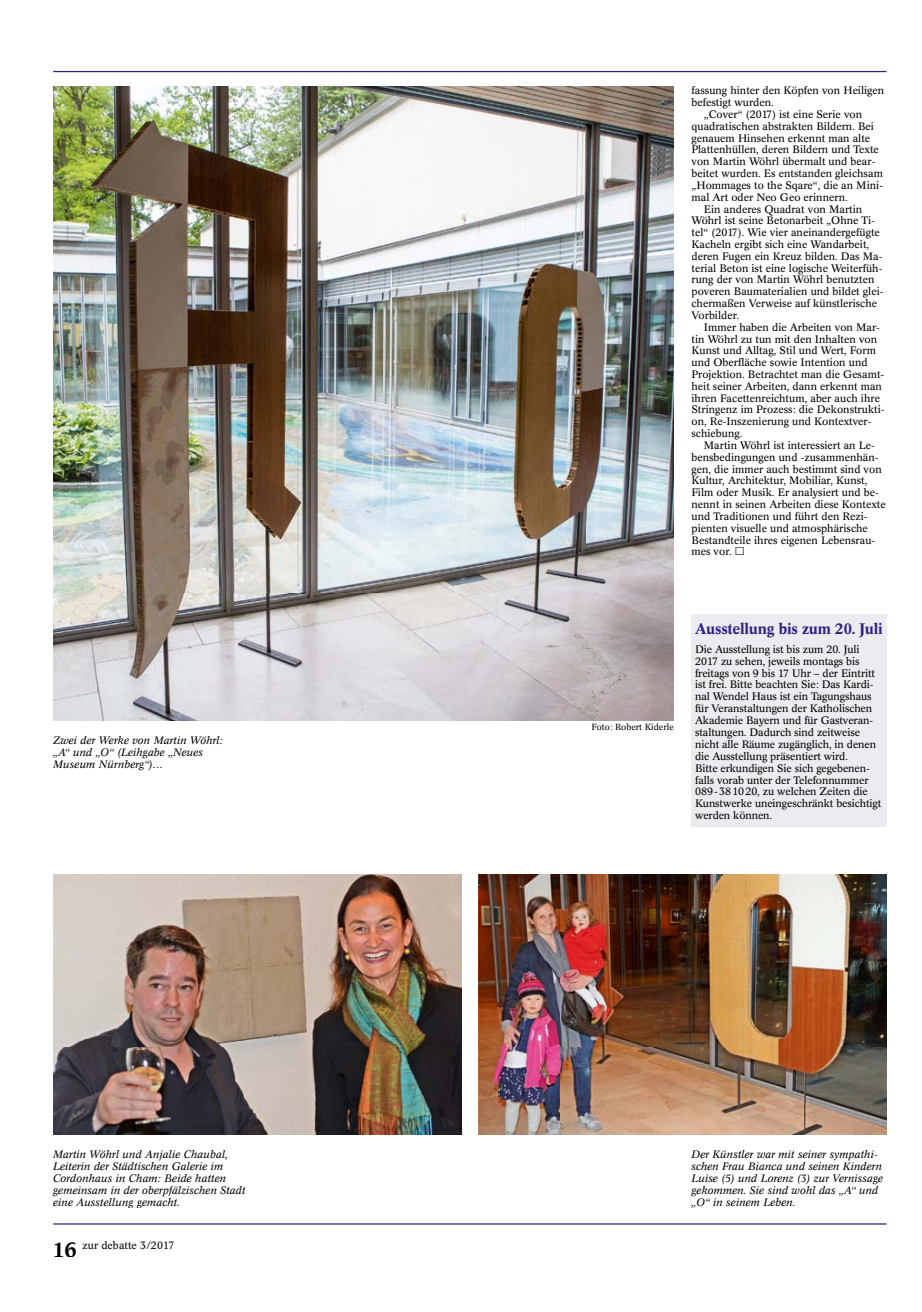
<style>
.page{position:relative;width:922px;height:1312px;background:#fff}
.page>*{position:absolute;margin:0;border:0;box-sizing:border-box;transform-origin:0 0}
.t1{font:500 15px "Concorde BE";letter-spacing:-.015em;color:#2f2483}
.t2{font:10.62px/11.9px "Concorde BE";color:#000}
.t3{font:italic 10.62px/11.8px "Concorde BE";color:#000}
.t4{font:8.75px "Concorde BE";color:#000}
.s1{font-weight:500;font-size:20.62px}
</style>
<div class="page">
<hr style="left:53px;top:1222px;width:833px;height:2px;background:#2f2483">
<hr style="left:53px;top:71px;width:833px;height:1px;background:#2f2483">
<img style="left:53px;top:86px;width:620px;height:634px">
<img style="left:53px;top:874px;width:408px;height:260px">
<img style="left:478px;top:874px;width:408px;height:260px">
<div style="left:691px;top:614px;width:195px;height:213px;background:#ececf0"></div>
<p class="t3" style="left:53px;top:734px;width:171px">Zwei der Werke von Martin Wöhrl: „A“ und „O“ (Leihgabe „Neues<br>Museum Nürnberg“)…</p>
<p class="t3" style="left:53px;top:1148px;width:194px">Martin Wöhrl und Anjalie Chaubal, Leiterin der Städtischen Galerie im Cordonhaus in Cham: Beide hatten gemeinsam in der oberpfälzischen Stadt eine Ausstellung gemacht.</p>
<p class="t2" style="left:53px;top:1239px;width:123px"><span class="s1">16</span> zur debatte 3/2017</p>
<p class="t2" style="left:691px;top:85px;width:194px">fassung hinter den Köpfen von Heiligen</p>
<p class="t2" style="left:691px;top:97px;width:84px">befestigt wurden.</p>
<p class="t2" style="left:703px;top:108px;width:160px">„Cover“ (2017) ist eine Serie von</p>
<p class="t2" style="left:691px;top:120px;width:184px">quadratischen abstrakten Bildern. Bei</p>
<p class="t2" style="left:691px;top:132px;width:180px">genauem Hinsehen erkennt man alte</p>
<p class="t2" style="left:691px;top:144px;width:189px">Plattenhüllen, deren Bildern und Texte</p>
<p class="t2" style="left:691px;top:156px;width:185px">von Martin Wöhrl übermalt und bear-</p>
<p class="t2" style="left:691px;top:167px;width:193px">beitet wurden. Es entstanden gleichsam</p>
<p class="t2" style="left:691px;top:179px;width:193px">„Hommages to the Sqare“, die an Mini-</p>
<p class="t2" style="left:691px;top:191px;width:158px">mal Art oder Neo Geo erinnern.</p>
<p class="t2" style="left:703px;top:203px;width:160px">Ein anderes Quadrat von Martin</p>
<p class="t2" style="left:691px;top:215px;width:185px">Wöhrl ist seine Betonarbeit „Ohne Ti-</p>
<p class="t2" style="left:691px;top:227px;width:190px">tel“ (2017). Wie vier aneinandergefügte</p>
<p class="t2" style="left:691px;top:238px;width:179px">Kacheln ergibt sich eine Wandarbeit,</p>
<p class="t2" style="left:691px;top:250px;width:192px">deren Fugen ein Kreuz bilden. Das Ma-</p>
<p class="t2" style="left:691px;top:262px;width:192px">terial Beton ist eine logische Weiterfüh-</p>
<p class="t2" style="left:691px;top:274px;width:184px">rung der von Martin Wöhrl benutzten</p>
<p class="t2" style="left:691px;top:286px;width:193px">poveren Baumaterialien und bildet glei-</p>
<p class="t2" style="left:691px;top:297px;width:187px">chermaßen Verweise auf künstlerische</p>
<p class="t2" style="left:691px;top:309px;width:49px">Vorbilder.</p>
<p class="t2" style="left:703px;top:321px;width:177px">Immer haben die Arbeiten von Mar-</p>
<p class="t2" style="left:691px;top:333px;width:187px">tin Wöhrl zu tun mit den Inhalten von</p>
<p class="t2" style="left:691px;top:345px;width:186px">Kunst und Alltag, Stil und Wert, Form</p>
<p class="t2" style="left:691px;top:356px;width:177px">und Oberfläche sowie Intention und</p>
<p class="t2" style="left:691px;top:368px;width:194px">Projektion. Betrachtet man die Gesamt-</p>
<p class="t2" style="left:691px;top:380px;width:192px">heit seiner Arbeiten, dann erkennt man</p>
<p class="t2" style="left:691px;top:392px;width:190px">ihren Facettenreichtum, aber auch ihre</p>
<p class="t2" style="left:691px;top:404px;width:195px">Stringenz im Prozess: die Dekonstrukti-</p>
<p class="t2" style="left:691px;top:416px;width:181px">on, Re-Inszenierung und Kontextver-</p>
<p class="t2" style="left:691px;top:427px;width:52px">schiebung.</p>
<p class="t2" style="left:703px;top:439px;width:172px">Martin Wöhrl ist interessiert an Le-</p>
<p class="t2" style="left:691px;top:451px;width:188px">bensbedingungen und -zusammenhän-</p>
<p class="t2" style="left:691px;top:463px;width:192px">gen, die immer auch bestimmt sind von</p>
<p class="t2" style="left:691px;top:475px;width:177px">Kultur, Architektur, Mobiliar, Kunst,</p>
<p class="t2" style="left:691px;top:486px;width:189px">Film oder Musik. Er analysiert und be-</p>
<p class="t2" style="left:691px;top:498px;width:196px">nennt in seinen Arbeiten diese Kontexte</p>
<p class="t2" style="left:691px;top:510px;width:177px">und Traditionen und führt den Rezi-</p>
<p class="t2" style="left:691px;top:522px;width:178px">pienten visuelle und atmosphärische</p>
<p class="t2" style="left:691px;top:534px;width:185px">Bestandteile ihres eigenen Lebensrau-</p>
<p class="t2" style="left:691px;top:545px;width:42px">mes vor.</p>
<p class="t4" style="left:591px;top:721px;width:84px">Foto: Robert Kiderle</p>
<h1 class="t1" style="left:694px;top:619px;width:189px">Ausstellung bis zum 20. Juli</h1>
<p class="t2" style="left:694px;top:643px;width:188px">Die Ausstellung ist bis zum 20. Juli 2017 zu sehen, jeweils montags bis freitags von 9 bis 17 Uhr – der Eintritt ist frei. Bitte beachten Sie: Das Kardi&shy;nal Wendel Haus ist ein Tagungshaus für Veranstaltungen der Katholischen Akademie Bayern und für Gastveran&shy;staltungen. Dadurch sind zeitweise nicht alle Räume zugänglich, in denen die Ausstellung präsentiert wird.<br>Bitte erkundigen Sie sich gegebenen&shy;falls vorab unter der Telefonnummer 089 - 38 10 20, zu welchen Zeiten die Kunstwerke uneingeschränkt besichtigt werden können.</p>
<p class="t3" style="left:691px;top:1148px;width:193px">Der Künstler war mit seiner sympathi&shy;schen Frau Bianca und seinen Kindern Luise (5) und Lorenz (3) zur Vernissage gekommen. Sie sind wohl das „A“ und „O“ in seinem Leben.</p>
</div>
